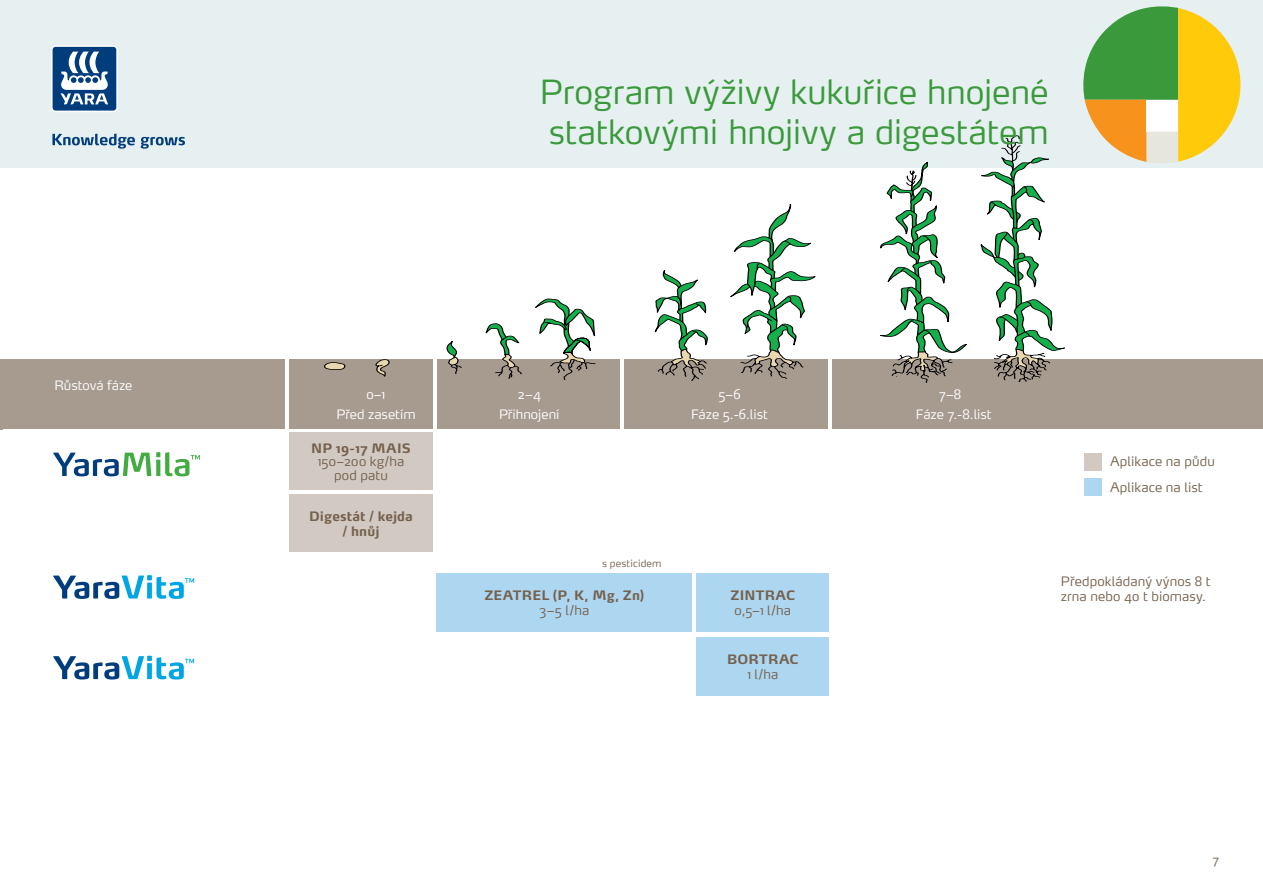
<style>
.page{position:relative;width:1263px;height:893px;background:#fff}
.page>*{position:absolute;margin:0;border:0;box-sizing:border-box;transform-origin:0 0}
.t1{font:300 33px/39.6px "Max Pro";color:#3a9a3b}
.t2{font:300 12.9px/14.7px "Max Pro";letter-spacing:.01em;color:#75614d}
.t3{font:300 12.9px "Max Pro";color:#fff}
.t4{font:700 12.9px/15.1px "Max Pro";letter-spacing:.005em;color:#75614d;text-align:center}
.t5{font:300 12px "Max Pro";color:#75614d}
.t6{font:300 9.9px "Max Pro";letter-spacing:.015em;color:#75614d}
</style>
<div class="page">
<div style="left:0;top:0;width:1263px;height:167px;background:#e7f0f1"></div>
<svg style="left:1083px;top:6px;width:157px;height:157px"></svg>
<hr style="left:0;top:360px;width:2px;height:70px;background:#a79a8f">
<svg style="left:51px;top:45px;width:67px;height:67px"></svg>
<svg style="left:52px;top:134px;width:133px;height:15px"></svg>
<svg style="left:53px;top:452px;width:147px;height:24px"></svg>
<svg style="left:53px;top:656px;width:141px;height:23px"></svg>
<svg style="left:53px;top:575px;width:141px;height:24px"></svg>
<div style="left:289px;top:494px;width:144px;height:58px;background:#d1c9c2"></div>
<div style="left:437px;top:573px;width:255px;height:59px;background:#add6f1"></div>
<div style="left:289px;top:360px;width:144px;height:69px;background:#a79a8f"></div>
<div style="left:2px;top:360px;width:283px;height:69px;background:#a79a8f"></div>
<div style="left:624px;top:360px;width:204px;height:69px;background:#a79a8f"></div>
<div style="left:832px;top:360px;width:431px;height:69px;background:#a79a8f"></div>
<div style="left:437px;top:360px;width:182px;height:69px;background:#a79a8f"></div>
<div style="left:289px;top:432px;width:144px;height:58px;background:#d1c9c2"></div>
<div style="left:697px;top:573px;width:132px;height:59px;background:#add6f1"></div>
<div style="left:697px;top:637px;width:132px;height:59px;background:#add6f1"></div>
<svg style="left:876px;top:161px;width:92px;height:222px"></svg>
<svg style="left:981px;top:136px;width:84px;height:246px"></svg>
<svg style="left:655px;top:270px;width:53px;height:111px"></svg>
<svg style="left:727px;top:203px;width:90px;height:176px"></svg>
<svg style="left:324px;top:362px;width:22px;height:8px"></svg>
<svg style="left:372px;top:359px;width:19px;height:18px"></svg>
<svg style="left:446px;top:341px;width:16px;height:33px"></svg>
<svg style="left:485px;top:323px;width:37px;height:56px"></svg>
<svg style="left:532px;top:298px;width:64px;height:82px"></svg>
<div style="left:1084px;top:453px;width:18px;height:18px;background:#d1c9c2"></div>
<div style="left:1084px;top:478px;width:18px;height:18px;background:#add6f1"></div>
<p class="t3" style="left:54px;top:375px;width:80px">Růstová fáze</p>
<h1 class="t1" style="left:540px;top:69px;width:510px">Program výživy kukuřice hnojené statkovými hnojivy a digestátem</h1>
<p class="t3" style="left:366px;top:383px;width:20px">0–1</p>
<p class="t3" style="left:518px;top:383px;width:25px">2–4</p>
<p class="t3" style="left:719px;top:383px;width:24px">5–6</p>
<p class="t3" style="left:939px;top:383px;width:23px">7–8</p>
<p class="t3" style="left:337px;top:403px;width:80px">Před zasetím</p>
<p class="t3" style="left:499px;top:403px;width:62px">Přihnojení</p>
<p class="t3" style="left:691px;top:403px;width:78px">Fáze 5.-6.list</p>
<p class="t3" style="left:916px;top:403px;width:77px">Fáze 7.-8.list</p>
<p class="t4" style="left:311px;top:439px;width:101px">NP 19-17 MAIS</p>
<p class="t2" style="left:318px;top:453px;width:88px;line-height:13.8px;text-align:center">150–200 kg/ha pod patu</p>
<p class="t4" style="left:309px;top:507px;width:105px">Digestát / kejda / hnůj</p>
<p class="t6" style="left:602px;top:555px;width:61px">s pesticidem</p>
<p class="t4" style="left:484px;top:586px;width:162px">ZEATREL (P, K, Mg, Zn)</p>
<p class="t2" style="left:540px;top:602px;width:51px">3–5 l/ha</p>
<p class="t4" style="left:730px;top:586px;width:66px">ZINTRAC</p>
<p class="t2" style="left:735px;top:602px;width:58px">0,5–1 l/ha</p>
<p class="t4" style="left:727px;top:650px;width:73px">BORTRAC</p>
<p class="t2" style="left:747px;top:665px;width:33px">1 l/ha</p>
<p class="t2" style="left:1110px;top:447px;width:106px;line-height:25.7px">Aplikace na půdu<br>Aplikace na list</p>
<p class="t2" style="left:1061px;top:573px;width:151px">Předpokládaný výnos 8 t zrna nebo 40 t biomasy.</p>
<p class="t5" style="left:1213px;top:850px;width:8px">7</p>
</div>
